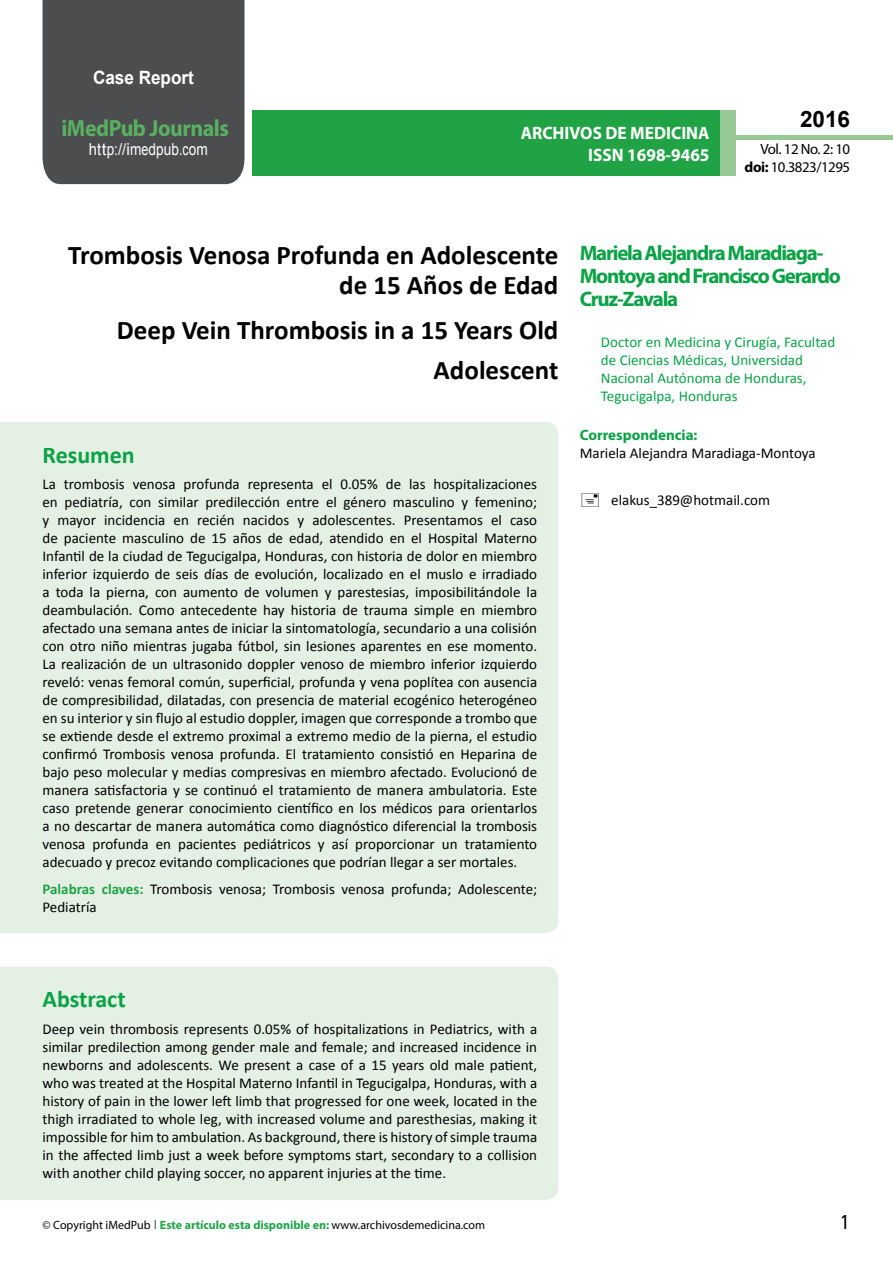
<style>
.page{position:relative;width:893px;height:1263px;background:#fff}
.page>*{position:absolute;margin:0;border:0;box-sizing:border-box;transform-origin:0 0}
.t1{font:700 27px/29.7px "Calibri";color:#000;text-align:right}
.t2{font:25.5px "Tunga";color:#000}
.t3{font:700 24px "Calibri";color:#09a245}
.t4{font:700 23.4px "Myriad Pro";letter-spacing:-.02em;color:#58b161;scale:.93 1}
.t5{font:700 22.5px "Arial";color:#000}
.t6{font:700 21px/23.1px "Myriad Pro";letter-spacing:-.06em;color:#09a245}
.t7{font:700 18.45px "Arial";color:#fff;scale:.93 1}
.t8{font:700 18px/21.6px "Myriad Pro";color:#fff;text-align:right;scale:.96 1}
.t9{font:16.5px "Arial";letter-spacing:.005em;color:#fff;scale:.89 1}
.t10{font:15px/18px "Calibri";color:#000;text-align:justify}
.t11{font:15px/18px "Calibri";color:#09a245}
.t12{font:700 15px "Myriad Pro";color:#09a245}
.t13{font:14.85px/17.9px "Myriad Pro";letter-spacing:-.03em;color:#000;text-align:right}
.t14{font:12px "Myriad Pro";color:#000}
.s1{font-family:"Calibri"}
.s2{font-weight:700}
.s3{font-weight:700;color:#1fa345}
.s4{font-family:"Tunga"}
.s5{font-weight:700;color:#1da34a}
</style>
<div class="page">
<div style="left:252px;top:110px;width:469px;height:66px;background:#1fa345"></div>
<div style="left:720px;top:110px;width:16px;height:66px;background:#96c896"></div>
<div style="left:43px;top:0;width:201px;height:184px;background:#4c4d4f"></div>
<div style="left:736px;top:135px;width:157px;height:5px;background:#96c996"></div>
<div style="left:0;top:422px;width:558px;height:511px;background:#e4f0e4"></div>
<div style="left:0;top:966px;width:558px;height:234px;background:#e4f0e4"></div>
<p class="t7" style="left:93px;top:65px;width:110px">Case Report</p>
<h3 class="t4" style="left:61px;top:113px;width:181px">iMedPub Journals</h3>
<p class="t9" style="left:89px;top:139px;width:135px">http://imedpub<span class="s1">.</span>com</p>
<p class="t8" style="left:521px;top:122px;width:198px">ARCHIVOS DE MEDICINA<br>ISSN 1698-9465</p>
<h3 class="t5" style="left:800px;top:104px;width:52px">2016</h3>
<p class="t13" style="left:745px;top:140px;width:107px">Vol. 12 No. 2: 10 <span class="s2">doi:</span> 10.3823/1295</p>
<h1 class="t1" style="left:68px;top:241px;width:492px">Trombosis Venosa Profunda en Adolescente de 15 Años de Edad</h1>
<h1 class="t1" style="left:117px;top:310px;width:443px;line-height:40.5px">Deep Vein Thrombosis in a 15 Years Old<br>Adolescent</h1>
<h3 class="t3" style="left:43px;top:439px;width:94px">Resumen</h3>
<p class="t10" style="left:43px;top:475px;width:496px">La trombosis venosa profunda representa el 0.05% de las hospitalizaciones en pediatría, con similar predilección entre el género masculino y femenino; y mayor incidencia en recién nacidos y adolescentes. Presentamos el caso de paciente masculino de 15 años de edad, atendido en el Hospital Materno Infantil de la ciudad de Tegucigalpa, Honduras, con historia de dolor en miembro inferior izquierdo de seis días de evolución, localizado en el muslo e irradiado a toda la pierna, con aumento de volumen y parestesias, imposibilitándole la deambulación. Como antecedente hay historia de trauma simple en miembro afectado una semana antes de iniciar la sintomatología, secundario a una colisión con otro niño mientras jugaba fútbol, sin lesiones aparentes en ese momento.<br>La realización de un ultrasonido doppler venoso de miembro inferior izquierdo reveló: venas femoral común, superficial, profunda y vena poplítea con ausencia de compresibilidad, dilatadas, con presencia de material ecogénico heterogéneo en su interior y sin flujo al estudio doppler, imagen que corresponde a trombo que se extiende desde el extremo proximal a extremo medio de la pierna, el estudio confirmó Trombosis venosa profunda. El tratamiento consistió en Heparina de bajo peso molecular y medias compresivas en miembro afectado. Evolucionó de manera satisfactoria y se continuó el tratamiento de manera ambulatoria. Este caso pretende generar conocimiento científico en los médicos para orientarlos a no descartar de manera automática como diagnóstico diferencial la trombosis venosa profunda en pacientes pediátricos y así proporcionar un tratamiento adecuado y precoz evitando complicaciones que podrían llegar a ser mortales.</p>
<p class="t10" style="left:43px;top:880px;width:496px"><span class="s3">Palabras claves:</span> Trombosis venosa; Trombosis venosa profunda; Adolescente;<br>Pediatría</p>
<h3 class="t6" style="left:580px;top:241px;width:263px">Mariela Alejandra Maradiaga-<br>Montoya and Francisco Gerardo<br>Cruz-Zavala</h3>
<p class="t11" style="left:601px;top:333px;width:236px">Doctor en Medicina y Cirugía, Facultad de Ciencias Médicas, Universidad<br>Nacional Autónoma de Honduras,<br>Tegucigalpa, Honduras</p>
<p class="t12" style="left:580px;top:426px;width:119px">Correspondencia:</p>
<p class="t10" style="left:580px;top:444px;width:237px">Mariela Alejandra Maradiaga-Montoya</p>
<p class="t10" style="left:611px;top:491px;width:160px">elakus_389@hotmail.com</p>
<h3 class="t3" style="left:43px;top:984px;width:85px">Abstract</h3>
<p class="t10" style="left:43px;top:1020px;width:496px">Deep vein thrombosis represents 0.05% of hospitalizations in Pediatrics, with a similar predilection among gender male and female; and increased incidence in newborns and adolescents. We present a case of a 15 years old male patient, who was treated at the Hospital Materno Infantil in Tegucigalpa, Honduras, with a history of pain in the lower left limb that progressed for one week, located in the thigh irradiated to whole leg, with increased volume and paresthesias, making it impossible for him to ambulation. As background, there is history of simple trauma in the affected limb just a week before symptoms start, secondary to a collision with another child playing soccer, no apparent injuries at the time.</p>
<p class="t14" style="left:43px;top:1217px;width:444px">© Copyright iMedPub <span class="s4">|</span> <span class="s3">Este artículo esta disp</span><span class="s5">oni</span><span class="s3">ble en:</span> www.archivosdemedicina.com</p>
<h2 class="t2" style="left:841px;top:1205px;width:9px">1</h2>
</div>
